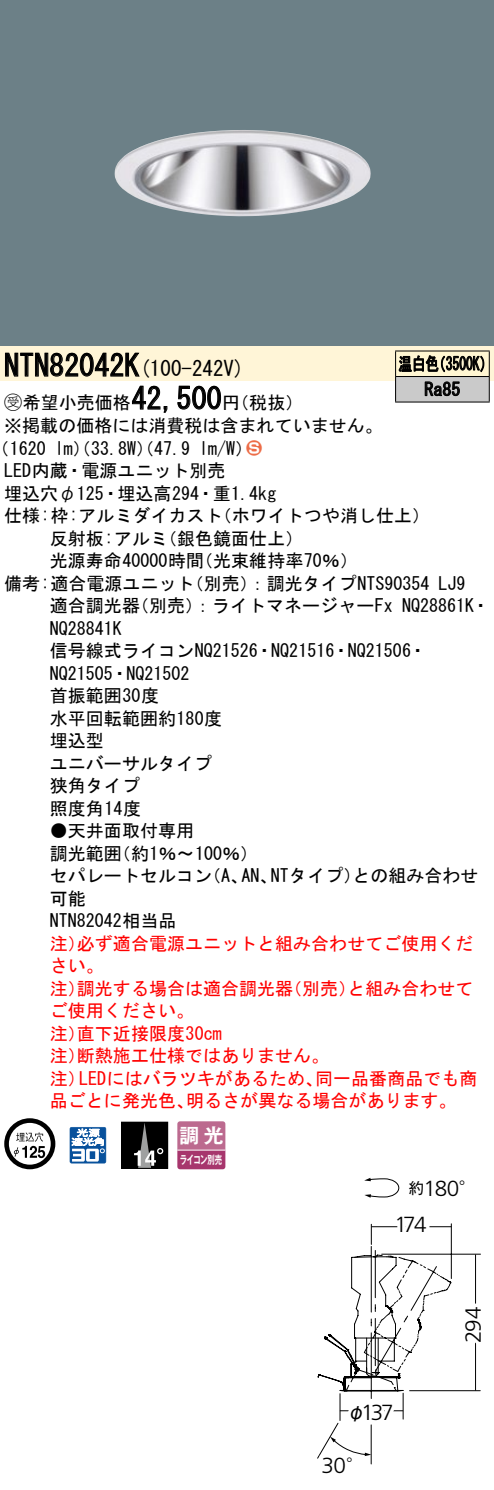
<style>
.page{position:relative;width:494px;height:1490px;background:#fff}
.page>*{position:absolute;margin:0;border:0;box-sizing:border-box;transform-origin:0 0}
.t1{font:30px "MS Gothic";color:#000}
.t2{font:300 21.9px "Frutiger LT Std";letter-spacing:-.05em;color:#000}
.t3{font:21px "MS Gothic";color:#000}
.t4{font:19.8px "Gothic MB101 Pro De Bold 90 pv RKSJ H";color:#fff}
.t5{font:18px/22.5px "MS Gothic";color:#000}
.t6{font:18px/22.5px "MS Gothic";color:#f00}
.t7{font:18px/25.5px "MS Gothic";color:#000;scale:.75 1}
.t8{font:18px "Ford Classification 1";color:#ed6d48}
.t9{font:18px "Gothic MB101 Pro Regular 90 pv RKSJ H";color:#000}
.t10{font:15.3px "Gothic MB101 Pro Regular 90 pv RKSJ H";color:#000}
.t11{font:11.4px "Gothic MB101 Pro De Bold 90 pv RKSJ H";letter-spacing:-.05em;color:#fff;scale:.65 1}
.s1{font-size:30px}
.s2{font-family:"Ford Classification 1"}
.s3{color:#fff}
.s4{font-family:"Gothic MB101 Pro Regular 90 pv RKSJ H";font-weight:400;font-size:18px}
</style>
<div class="page">
<div style="left:0;top:0;width:493px;height:346px;background:#6c8087"></div>
<img style="left:114px;top:130px;width:256px;height:86px">
<div style="left:0;top:346px;width:493px;height:34px;background:#fff5d7"></div>
<svg style="left:5px;top:352px;width:135px;height:25px"></svg>
<svg style="left:132px;top:385px;width:36px;height:28px"></svg>
<svg style="left:177px;top:385px;width:44px;height:25px"></svg>
<svg style="left:4px;top:1118px;width:51px;height:51px"></svg>
<svg style="left:70px;top:1127px;width:36px;height:36px"></svg>
<div style="left:121px;top:1122px;width:46px;height:46px;background:#000"></div>
<div style="left:121px;top:1122px;width:47px;height:46px;border:1px solid #000"></div>
<svg style="left:134px;top:1122px;width:29px;height:46px"></svg>
<svg style="left:177px;top:1121px;width:48px;height:48px"></svg>
<hr style="left:177px;top:1149px;width:48px;height:1px;background:#fff">
<hr style="left:395px;top:350px;width:94px;height:1px;background:#000">
<hr style="left:395px;top:401px;width:94px;height:1px;background:#000">
<svg style="left:394px;top:351px;width:95px;height:50px"></svg>
<svg style="left:330px;top:1223px;width:150px;height:241px"></svg>
<hr style="left:371px;top:1226px;width:80px;height:1px;background:#000">
<svg style="left:317px;top:1436px;width:54px;height:29px"></svg>
<hr style="left:474px;top:1254px;width:1px;height:136px;background:#000">
<svg style="left:458px;top:1300px;width:22px;height:56px"></svg>
<svg style="left:317px;top:1177px;width:115px;height:251px"></svg>
<h1 class="t1" style="left:4px;top:350px;width:122px">NTN82042</h1>
<p class="t3" style="left:124px;top:358px;width:121px">(<span class="s1">K</span> 100-242 (V</p>
<p class="t7" style="left:424px;top:351px;width:49px;text-indent:-26px">温白色<br>Ra85</p>
<p class="t7" style="left:432px;top:351px;width:82px">（3500 (K</p>
<h1 class="t1" style="left:131px;top:383px;width:91px">42,500</h1>
<p class="t5" style="left:4px;top:391px;width:379px"><span class="s2">B</span>希望小売価格<br>※掲載の価格には消費税は含まれていません。</p>
<p class="t8" style="left:246px;top:438px;width:17px">2<span class="s3">3</span></p>
<p class="t5" style="left:222px;top:391px;width:82px">（円税抜(</p>
<p class="t5" style="left:199px;top:437px;width:55px">l m (W/</p>
<p class="t5" style="left:-8px;top:437px;width:56px">（1620</p>
<p class="t5" style="left:4px;top:459px;width:223px">LED内蔵・電源ユニット別売</p>
<p class="t5" style="left:4px;top:482px;width:273px">埋込穴φ125・埋込高294・重1.4kg</p>
<p class="t5" style="left:213px;top:504px;width:218px">（ホワイトつや消し仕上(</p>
<p class="t5" style="left:55px;top:437px;width:137px">lm）（33.8 ）（W 47.9</p>
<p class="t5" style="left:159px;top:504px;width:146px;text-indent:-155px">仕様枠: :アルミダイカスト<br>（銀色鏡面仕上(</p>
<p class="t5" style="left:50px;top:527px;width:120px">反射板:アルミ</p>
<p class="t5" style="left:50px;top:549px;width:156px">光源寿命40000時間</p>
<p class="t5" style="left:195px;top:549px;width:164px">（光束維持率70％(</p>
<p class="t5" style="left:185px;top:572px;width:245px">（別売：）調光タイプNTS90354</p>
<p class="t5" style="left:4px;top:572px;width:192px">備考:適合電源ユニット</p>
<p class="t5" style="left:438px;top:572px;width:28px">LJ9</p>
<p class="t5" style="left:131px;top:594px;width:263px">（別売：）ライトマネージャーFx</p>
<p class="t5" style="left:50px;top:594px;width:378px">適合調光器<br>NQ28841K<br>信号線式ライコンNQ21526・NQ21516・NQ21506・<br>NQ21505・NQ21502<br>首振範囲30度<br>水平回転範囲約180度<br>埋込型<br>ユニバーサルタイプ<br>狭角タイプ<br>照度角14度</p>
<p class="t5" style="left:113px;top:819px;width:147px;text-indent:-63px">●天井面取付専用<br>（約1％〜100％(</p>
<p class="t5" style="left:401px;top:594px;width:89px">NQ28861 ・K</p>
<p class="t5" style="left:50px;top:842px;width:73px">調光範囲</p>
<p class="t5" style="left:270px;top:864px;width:92px">NTタイプ）</p>
<p class="t5" style="left:352px;top:864px;width:127px">との組み合わせ</p>
<p class="t5" style="left:50px;top:864px;width:163px">セパレートセルコン可能<br>NTN82042相当品</p>
<p class="t6" style="left:77px;top:932px;width:397px">必ず適合電源ユニットと組み合わせてご使用くだ</p>
<p class="t5" style="left:203px;top:864px;width:46px">（、A</p>
<p class="t5" style="left:241px;top:864px;width:37px">AN、</p>
<p class="t6" style="left:50px;top:932px;width:55px">注）さい。</p>
<p class="t6" style="left:77px;top:977px;width:217px">調光する場合は適合調光器</p>
<p class="t6" style="left:284px;top:977px;width:73px">（別売）</p>
<p class="t6" style="left:347px;top:977px;width:127px">と組み合わせて</p>
<p class="t6" style="left:50px;top:977px;width:37px">注）</p>
<p class="t6" style="left:50px;top:999px;width:145px">ご使用ください。</p>
<p class="t6" style="left:77px;top:1022px;width:146px">直下近接限度30cm</p>
<p class="t6" style="left:77px;top:1022px;width:253px;text-indent:-27px">注）<br>断熱施工仕様ではありません。</p>
<p class="t6" style="left:50px;top:1044px;width:37px">注）</p>
<p class="t6" style="left:79px;top:1067px;width:245px">LEDにはバラツキがあるため、</p>
<p class="t6" style="left:315px;top:1067px;width:163px">同一品番商品でも商</p>
<p class="t6" style="left:50px;top:1067px;width:37px">注）</p>
<p class="t6" style="left:50px;top:1089px;width:145px">品ごとに発光色、</p>
<p class="t6" style="left:186px;top:1089px;width:272px">明るさが異なる場合があります。</p>
<p class="t4" style="left:179px;top:1119px;width:46px">調光</p>
<p class="t11" style="left:180px;top:1150px;width:66px">ライコン別売</p>
<p class="t2" style="left:423px;top:1175px;width:55px">180<span class="s4">°</span></p>
<p class="t10" style="left:408px;top:1175px;width:17px">約</p>
<p class="t2" style="left:394px;top:1212px;width:34px">174</p>
<p class="t2" style="left:361px;top:1399px;width:34px">137</p>
<p class="t9" style="left:347px;top:1397px;width:19px">φ</p>
<p class="t2" style="left:321px;top:1452px;width:44px">30<span class="s4">°</span></p>
<p class="t2" style="left:460px;top:1343px;width:38px;rotate:-90deg">294</p>
</div>
